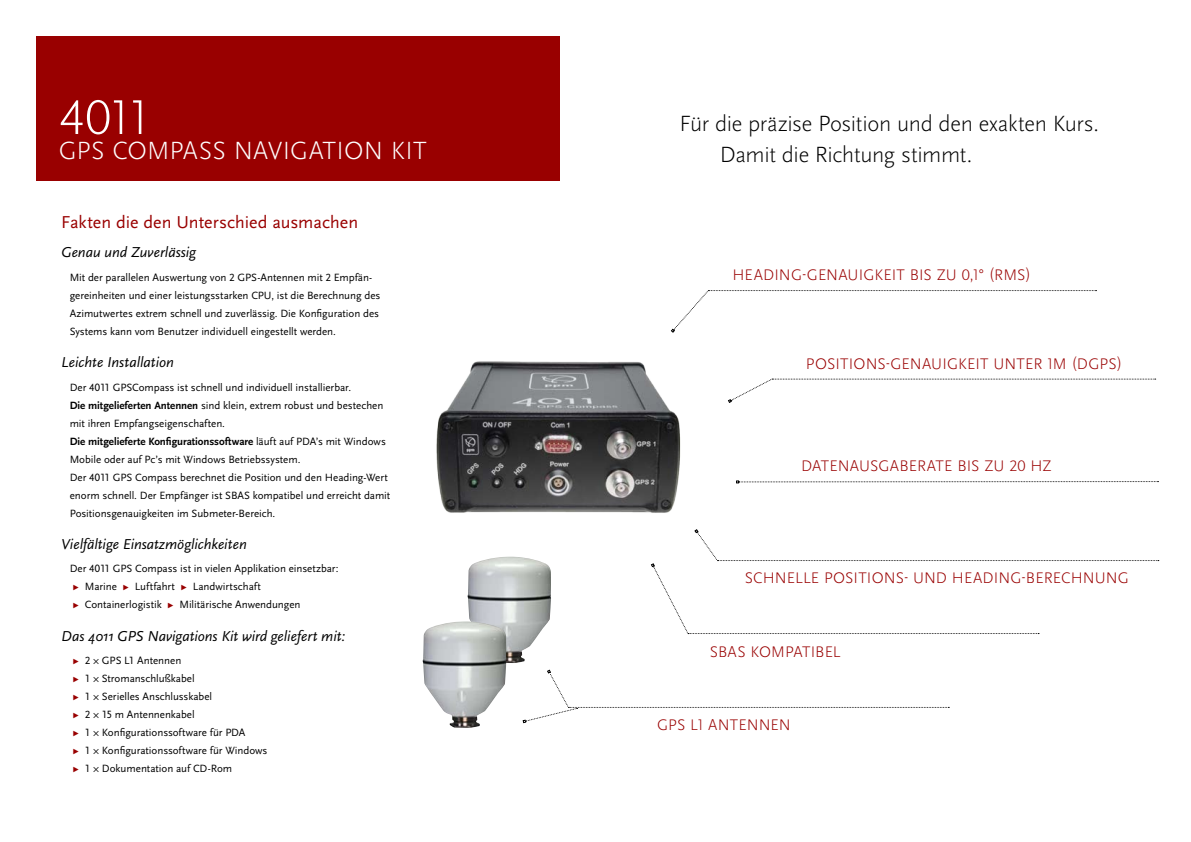
<style>
.page{position:relative;width:1191px;height:842px;background:#fff}
.page>*{position:absolute;margin:0;border:0;box-sizing:border-box;transform-origin:0 0}
.t1{font:300 51px "Scala Sans OT";color:#fff}
.t2{font:300 26px "Scala Sans OT";letter-spacing:.005em;color:#fff}
.t3{font:300 23px/30.4px "Scala Sans OT";letter-spacing:-.015em;color:#000}
.t4{font:18px "Scala Sans OT";letter-spacing:.005em;color:#900}
.t5{font:300 16px "Scala Sans OT";letter-spacing:.005em;color:#900}
.t6{font:italic 15px "Scala Sans OT";letter-spacing:-.005em;color:#000}
.t7{font:11px/18px "Scala Sans OT";color:#000}
.s1{font-weight:700}
.s2{color:#900}
</style>
<div class="page">
<div style="left:36px;top:36px;width:523px;height:144px;background:#900"></div>
<svg style="left:671px;top:290px;width:425px;height:43px"></svg>
<svg style="left:728px;top:379px;width:427px;height:24px"></svg>
<svg style="left:736px;top:481px;width:422px;height:2px"></svg>
<svg style="left:651px;top:529px;width:507px;height:105px"></svg>
<img style="left:467px;top:557px;width:84px;height:106px">
<img style="left:422px;top:621px;width:84px;height:107px">
<svg style="left:522px;top:669px;width:427px;height:54px"></svg>
<img style="left:436px;top:361px;width:245px;height:152px">
<h1 class="t1" style="left:59px;top:90px;width:95px">4011</h1>
<h2 class="t2" style="left:59px;top:137px;width:369px">GPS COMPASS NAVIGATION KIT</h2>
<h3 class="t4" style="left:61px;top:212px;width:298px">Fakten die den Unterschied ausmachen</h3>
<h3 class="t6" style="left:61px;top:244px;width:136px">Genau und Zuverlässig</h3>
<p class="t7" style="left:70px;top:268px;width:312px">Mit der parallelen Auswertung von 2 GPS-Antennen mit 2 Empfän&shy;gereinheiten und einer leistungsstarken CPU, ist die Berechnung des Azimutwertes extrem schnell und zuverlässig. Die Konfiguration des Systems kann vom Benutzer individuell eingestellt werden.</p>
<h3 class="t6" style="left:61px;top:354px;width:114px">Leichte Installation</h3>
<p class="t7" style="left:70px;top:378px;width:322px">Der 4011 GPSCompass ist schnell und individuell installierbar.<br><span class="s1">Die mitgelieferten Antennen</span> sind klein, extrem robust und bestechen mit ihren Empfangseigenschaften.<br><span class="s1">Die mitgelieferte Konfigurationssoftware</span> läuft auf PDA’s mit Windows Mobile oder auf Pc’s mit Windows Betriebssystem.<br>Der 4011 GPS Compass berechnet die Position und den Heading-Wert enorm schnell. Der Empfänger ist SBAS kompatibel und erreicht damit Positionsgenauigkeiten im Submeter-Bereich.</p>
<h3 class="t6" style="left:61px;top:536px;width:187px">Vielfältige Einsatzmöglichkeiten</h3>
<p class="t7" style="left:70px;top:560px;width:270px">Der 4011 GPS Compass ist in vielen Applikation einsetzbar: <span class="s2">▸</span> Marine <span class="s2">▸</span> Luftfahrt <span class="s2">▸</span> Landwirtschaft<br><span class="s2">▸</span> Containerlogistik <span class="s2">▸</span> Militärische Anwendungen</p>
<h3 class="t6" style="left:61px;top:628px;width:285px">Das 4011 GPS Navigations Kit wird geliefert mit:</h3>
<p class="t7" style="left:73px;top:652px;width:196px"><span class="s2">▸</span> 2 × GPS L1 Antennen<br><span class="s2">▸</span> 1 × Stromanschlußkabel<br><span class="s2">▸</span> 1 × Serielles Anschlusskabel<br><span class="s2">▸</span> 2 × 15 m Antennenkabel<br><span class="s2">▸</span> 1 × Konfigurationssoftware für PDA<br><span class="s2">▸</span> 1 × Konfigurationssoftware für Windows <span class="s2">▸</span> 1 × Dokumentation auf CD-Rom</p>
<h3 class="t3" style="left:720px;top:109px;width:380px;text-indent:-40px">FÜR DIE PRÄZISE POSITION UND DEN EXAKTEN KURS.<br>DAMIT DIE RICHTUNG STIMMT.</h3>
<h3 class="t5" style="left:732px;top:266px;width:300px">HEADING-GENAUIGKEIT BIS ZU 0,1° (RMS)</h3>
<h3 class="t5" style="left:806px;top:355px;width:318px">POSITIONS-GENAUIGKEIT UNTER 1M (DGPS)</h3>
<h3 class="t5" style="left:801px;top:457px;width:135px">DATENAUSGABERATE</h3>
<h3 class="t5" style="left:957px;top:457px;width:96px">BIS ZU 20 HZ</h3>
<h3 class="t5" style="left:745px;top:569px;width:20px">SCHN</h3>
<h3 class="t5" style="left:787px;top:569px;width:286px">ELLE POSITIONS- UND HEADING-BERECHN</h3>
<h3 class="t5" style="left:1094px;top:569px;width:22px">UNG</h3>
<h3 class="t5" style="left:710px;top:643px;width:132px">SBAS KOMPATIBEL</h3>
<h3 class="t5" style="left:657px;top:716px;width:10px">GPS</h3>
<h3 class="t5" style="left:690px;top:716px;width:98px">L1 ANTENN EN</h3>
</div>
